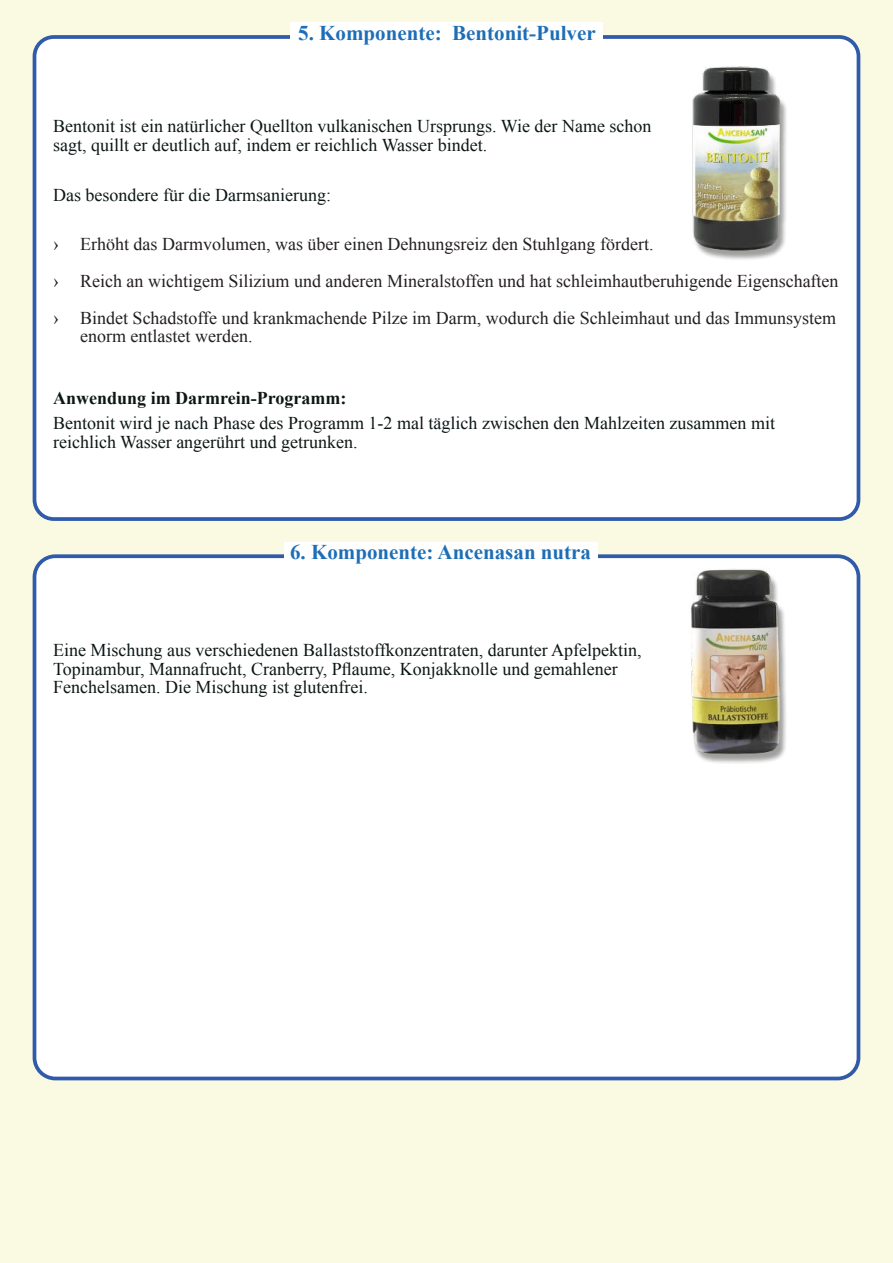
<style>
.page{position:relative;width:893px;height:1263px;background:#fafae2}
.page>*{position:absolute;margin:0;border:0;box-sizing:border-box;transform-origin:0 0}
.t1{font:700 21px "Times New Roman";color:#1d6eb7}
.t2{font:18px/18.8px "Times New Roman";color:#0d1616}
.t3{font:18px/36.8px "Times New Roman";color:#241f1f}
.t4{font:700 18px "Times New Roman";color:#0d1616}
</style>
<div class="page">
<div style="left:33px;top:35px;width:827px;height:486px;background:#fff;border:4px solid #305aaa;border-radius:19px"></div>
<div style="left:33px;top:554px;width:827px;height:526px;background:#fff;border:4px solid #305aaa;border-radius:21px"></div>
<div style="left:290px;top:23px;width:313px;height:27px;background:#fff"></div>
<div style="left:284px;top:543px;width:313px;height:27px;background:#fff"></div>
<img style="left:692px;top:66px;width:95px;height:194px">
<img style="left:632px;top:555px;width:208px;height:208px">
<p class="t1" style="left:298px;top:26px;width:299px">5. Komponente: Bentonit-Pulver</p>
<p class="t2" style="left:53px;top:119px;width:600px">Bentonit ist ein natürlicher Quellton vulkanischen Ursprungs. Wie der Name schon sagt, quillt er deutlich auf, indem er reichlich Wasser bindet.</p>
<p class="t2" style="left:53px;top:187px;width:279px">Das besondere für die Darmsanierung:</p>
<p class="t3" style="left:53px;top:227px;width:787px">› Erhöht das Darmvolumen, was über einen Dehnungsreiz den Stuhlgang fördert.<br>› Reich an wichtigem Silizium und anderen Mineralstoffen und hat schleimhautberuhigende Eigenschaften › Bindet Schadstoffe und krankmachende Pilze im Darm, wodurch die Schleimhaut und das Immunsystem</p>
<p class="t3" style="left:80px;top:320px;width:174px">enorm entlastet werden.</p>
<p class="t4" style="left:53px;top:392px;width:295px">Anwendung im Darmrein-Programm:</p>
<p class="t2" style="left:53px;top:415px;width:723px">Bentonit wird je nach Phase des Programm 1-2 mal täglich zwischen den Mahlzeiten zusammen mit reichlich Wasser angerührt und getrunken.</p>
<p class="t1" style="left:290px;top:545px;width:303px">6. Komponente: Ancenasan nutra</p>
<p class="t2" style="left:53px;top:642px;width:590px">Eine Mischung aus verschiedenen Ballaststoffkonzentraten, darunter Apfelpektin,<br>Topinambur, Mannafrucht, Cranberry, Pflaume, Konjakknolle und gemahlener<br>Fenchelsamen. Die Mischung ist glutenfrei.</p>
</div>
